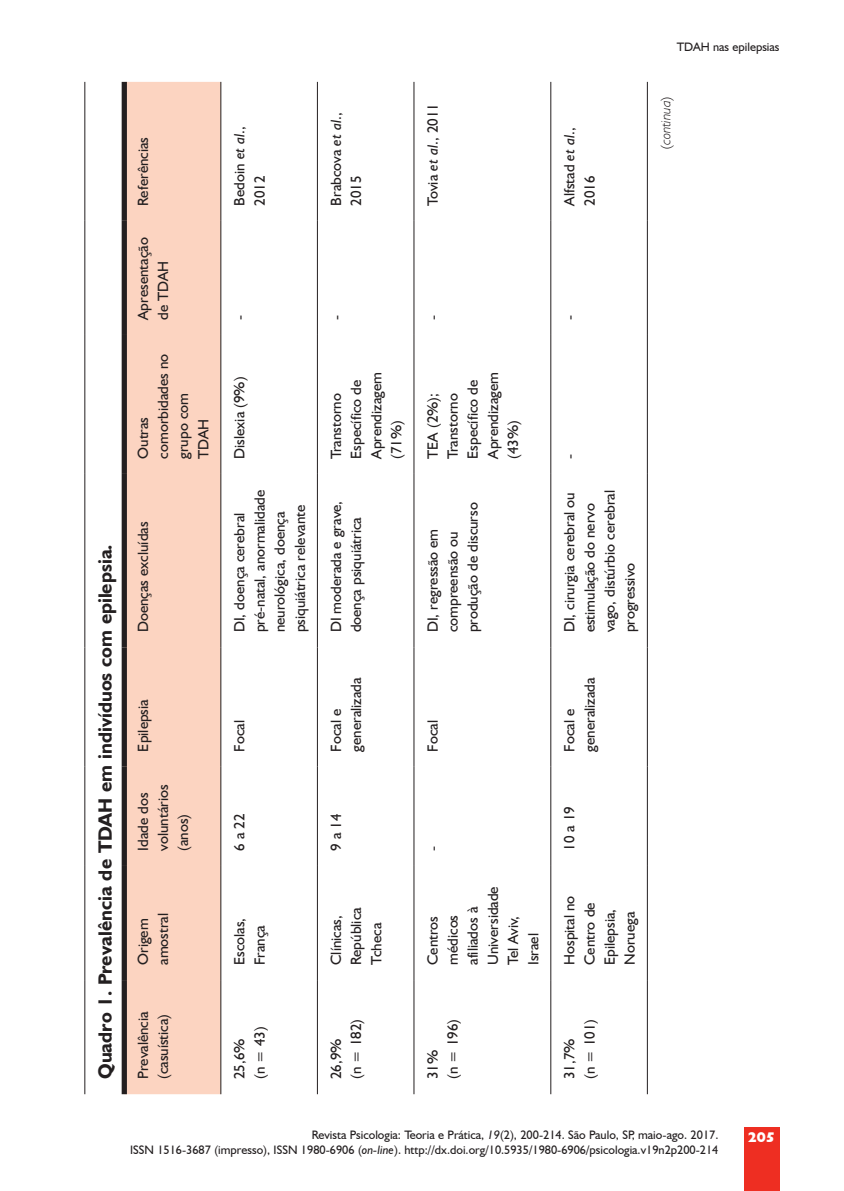
<style>
.page{position:relative;width:844px;height:1191px;background:#fff}
.page>*{position:absolute;margin:0;border:0;box-sizing:border-box;transform-origin:0 0}
.Titulo_Tabela_Quadro{font:700 19.25px "Humanist 521 BT";color:#231f20}
.Miolo_tabela{font:14.88px/20.1px "Humanist 521 BT";color:#231f20}
.continua{font:italic 300 14px "Humanist 521 BT";color:#231f20}
.t1{font:800 14px "Humanist 521 BT";color:#fff}
.t2{font:12.25px "Humanist 521 BT";color:#231f20}
.s1{font-style:italic}
.s2{font-style:normal}
</style>
<div class="page">
<div style="left:743px;top:1127px;width:36px;height:64px;background:#ee2e22"></div>
<div style="left:127px;top:82px;width:93px;height:1012px;background:#fcd4c1"></div>
<hr style="left:84px;top:980px;width:1px;height:114px;background:#231f20">
<hr style="left:84px;top:866px;width:1px;height:114px;background:#231f20">
<hr style="left:84px;top:766px;width:1px;height:100px;background:#231f20">
<hr style="left:84px;top:647px;width:1px;height:119px;background:#231f20">
<hr style="left:84px;top:474px;width:1px;height:173px;background:#231f20">
<hr style="left:84px;top:335px;width:1px;height:139px;background:#231f20">
<hr style="left:84px;top:221px;width:1px;height:114px;background:#231f20">
<hr style="left:84px;top:82px;width:1px;height:139px;background:#231f20">
<hr style="left:220px;top:980px;width:1px;height:114px;background:#231f20">
<hr style="left:220px;top:866px;width:1px;height:114px;background:#231f20">
<hr style="left:220px;top:766px;width:1px;height:100px;background:#231f20">
<hr style="left:220px;top:647px;width:1px;height:119px;background:#231f20">
<hr style="left:220px;top:474px;width:1px;height:173px;background:#231f20">
<hr style="left:220px;top:335px;width:1px;height:139px;background:#231f20">
<hr style="left:220px;top:221px;width:1px;height:114px;background:#231f20">
<hr style="left:220px;top:82px;width:1px;height:139px;background:#231f20">
<hr style="left:317px;top:980px;width:1px;height:114px;background:#231f20">
<hr style="left:317px;top:866px;width:1px;height:114px;background:#231f20">
<hr style="left:317px;top:766px;width:1px;height:100px;background:#231f20">
<hr style="left:317px;top:647px;width:1px;height:119px;background:#231f20">
<hr style="left:317px;top:474px;width:1px;height:173px;background:#231f20">
<hr style="left:317px;top:335px;width:1px;height:139px;background:#231f20">
<hr style="left:317px;top:221px;width:1px;height:114px;background:#231f20">
<hr style="left:317px;top:82px;width:1px;height:139px;background:#231f20">
<hr style="left:413px;top:980px;width:1px;height:114px;background:#231f20">
<hr style="left:413px;top:866px;width:1px;height:114px;background:#231f20">
<hr style="left:413px;top:766px;width:1px;height:100px;background:#231f20">
<hr style="left:413px;top:647px;width:1px;height:119px;background:#231f20">
<hr style="left:413px;top:474px;width:1px;height:173px;background:#231f20">
<hr style="left:413px;top:335px;width:1px;height:139px;background:#231f20">
<hr style="left:413px;top:221px;width:1px;height:114px;background:#231f20">
<hr style="left:413px;top:82px;width:1px;height:139px;background:#231f20">
<hr style="left:550px;top:980px;width:1px;height:114px;background:#231f20">
<hr style="left:550px;top:866px;width:1px;height:114px;background:#231f20">
<hr style="left:550px;top:766px;width:1px;height:100px;background:#231f20">
<hr style="left:550px;top:647px;width:1px;height:119px;background:#231f20">
<hr style="left:550px;top:474px;width:1px;height:173px;background:#231f20">
<hr style="left:550px;top:335px;width:1px;height:139px;background:#231f20">
<hr style="left:550px;top:221px;width:1px;height:114px;background:#231f20">
<hr style="left:550px;top:82px;width:1px;height:139px;background:#231f20">
<div style="left:122px;top:980px;width:5px;height:114px;background:#231f20"></div>
<div style="left:122px;top:866px;width:5px;height:114px;background:#231f20"></div>
<div style="left:122px;top:766px;width:5px;height:100px;background:#231f20"></div>
<div style="left:122px;top:647px;width:5px;height:119px;background:#231f20"></div>
<div style="left:122px;top:474px;width:5px;height:173px;background:#231f20"></div>
<div style="left:122px;top:335px;width:5px;height:139px;background:#231f20"></div>
<div style="left:122px;top:221px;width:5px;height:114px;background:#231f20"></div>
<div style="left:122px;top:82px;width:5px;height:139px;background:#231f20"></div>
<hr style="left:646px;top:980px;width:1px;height:114px;background:#231f20">
<hr style="left:646px;top:866px;width:1px;height:114px;background:#231f20">
<hr style="left:646px;top:766px;width:1px;height:100px;background:#231f20">
<hr style="left:646px;top:647px;width:1px;height:119px;background:#231f20">
<hr style="left:646px;top:474px;width:1px;height:173px;background:#231f20">
<hr style="left:646px;top:335px;width:1px;height:139px;background:#231f20">
<hr style="left:646px;top:221px;width:1px;height:114px;background:#231f20">
<hr style="left:646px;top:82px;width:1px;height:139px;background:#231f20">
<p class="Miolo_tabela" style="left:132px;top:206px;width:70px;rotate:-90deg">Referências</p>
<p class="Miolo_tabela" style="left:132px;top:320px;width:84px;rotate:-90deg">Apresentação de TDAH</p>
<p class="Miolo_tabela" style="left:132px;top:459px;width:106px;rotate:-90deg">Outras comorbidades no grupo com<br>TDAH</p>
<p class="Titulo_Tabela_Quadro" style="left:93px;top:1079px;width:536px;rotate:-90deg">Quadro 1. Prevalência de TDAH em indivíduos com epilepsia.</p>
<p class="Miolo_tabela" style="left:132px;top:632px;width:112px;rotate:-90deg">Doenças excluídas</p>
<p class="Miolo_tabela" style="left:132px;top:751px;width:54px;rotate:-90deg">Epilepsia</p>
<p class="Miolo_tabela" style="left:132px;top:850px;width:68px;rotate:-90deg">Idade dos voluntários (anos)</p>
<p class="Miolo_tabela" style="left:132px;top:965px;width:53px;rotate:-90deg">Origem amostral</p>
<p class="Miolo_tabela" style="left:132px;top:1079px;width:69px;rotate:-90deg">Prevalência (casuística)</p>
<p class="Miolo_tabela" style="left:229px;top:206px;width:81px;rotate:-90deg">Bedoin <span class="s1">et al</span>.,<br>2012</p>
<p class="Miolo_tabela" style="left:325px;top:206px;width:95px;rotate:-90deg">Brabcova <span class="s1">et al</span>.,<br>2015</p>
<p class="Miolo_tabela" style="left:422px;top:206px;width:104px;rotate:-90deg">Tovia <span class="s1">et al</span>., 2011</p>
<p class="Miolo_tabela" style="left:559px;top:206px;width:80px;rotate:-90deg">Alfstad <span class="s1">et al</span>.,<br>2016</p>
<p class="t2" style="left:676px;top:40px;width:104px">TDAH nas epilepsias</p>
<p class="continua" style="left:657px;top:149px;width:53px;rotate:-90deg"><span class="s2">(</span>continua<span class="s2">)</span></p>
<p class="Miolo_tabela" style="left:229px;top:320px;width:7px;rotate:-90deg">-</p>
<p class="Miolo_tabela" style="left:229px;top:459px;width:84px;rotate:-90deg">Dislexia (9%)</p>
<p class="Miolo_tabela" style="left:229px;top:632px;width:144px;rotate:-90deg">DI, doença cerebral pré-natal, anormalidade neurológica, doença psiquiátrica relevante</p>
<p class="Miolo_tabela" style="left:229px;top:751px;width:33px;rotate:-90deg">Focal</p>
<p class="Miolo_tabela" style="left:325px;top:320px;width:7px;rotate:-90deg">-</p>
<p class="Miolo_tabela" style="left:325px;top:459px;width:88px;rotate:-90deg">Transtorno<br>Específico de<br>Aprendizagem (71%)</p>
<p class="Miolo_tabela" style="left:325px;top:632px;width:133px;rotate:-90deg">DI moderada e grave, doença psiquiátrica</p>
<p class="Miolo_tabela" style="left:325px;top:751px;width:76px;rotate:-90deg">Focal e generalizada</p>
<p class="Miolo_tabela" style="left:422px;top:320px;width:7px;rotate:-90deg">-</p>
<p class="Miolo_tabela" style="left:422px;top:459px;width:88px;rotate:-90deg">TEA (2%);<br>Transtorno<br>Específico de<br>Aprendizagem (43%)</p>
<p class="Miolo_tabela" style="left:422px;top:632px;width:132px;rotate:-90deg">DI, regressão em compreensão ou produção de discurso</p>
<p class="Miolo_tabela" style="left:422px;top:751px;width:33px;rotate:-90deg">Focal</p>
<p class="Miolo_tabela" style="left:229px;top:850px;width:39px;rotate:-90deg">6 a 22</p>
<p class="Miolo_tabela" style="left:229px;top:965px;width:49px;rotate:-90deg">Escolas,<br>França</p>
<p class="Miolo_tabela" style="left:229px;top:1079px;width:54px;rotate:-90deg">25,6% (n = 43)</p>
<p class="Miolo_tabela" style="left:325px;top:850px;width:39px;rotate:-90deg">9 a 14</p>
<p class="Miolo_tabela" style="left:325px;top:965px;width:59px;rotate:-90deg">Clínicas,<br>República<br>Tcheca</p>
<p class="Miolo_tabela" style="left:325px;top:1079px;width:61px;rotate:-90deg">26,9%<br>(n = 182)</p>
<p class="Miolo_tabela" style="left:422px;top:850px;width:7px;rotate:-90deg">-</p>
<p class="Miolo_tabela" style="left:422px;top:965px;width:80px;rotate:-90deg">Centros médicos afiliados à<br>Universidade<br>Tel Aviv,<br>Israel</p>
<p class="Miolo_tabela" style="left:422px;top:1079px;width:61px;rotate:-90deg">31%<br>(n = 196)</p>
<p class="Miolo_tabela" style="left:559px;top:320px;width:7px;rotate:-90deg">-</p>
<p class="Miolo_tabela" style="left:559px;top:459px;width:7px;rotate:-90deg">-</p>
<p class="Miolo_tabela" style="left:559px;top:632px;width:144px;rotate:-90deg">DI, cirurgia cerebral ou estimulação do nervo vago, distúrbio cerebral progressivo</p>
<p class="Miolo_tabela" style="left:559px;top:751px;width:76px;rotate:-90deg">Focal e generalizada</p>
<p class="Miolo_tabela" style="left:559px;top:850px;width:46px;rotate:-90deg">10 a 19</p>
<p class="Miolo_tabela" style="left:559px;top:965px;width:71px;rotate:-90deg">Hospital no<br>Centro de<br>Epilepsia,<br>Noruega</p>
<p class="Miolo_tabela" style="left:559px;top:1079px;width:61px;rotate:-90deg">31,7%<br>(n = 101)</p>
<p class="t2" style="left:312px;top:1127px;width:408px">Revista Psicologia: Teoria e Prática, <span class="s1">19</span>(2), 200-214. São Paulo, SP, maio-ago. 2017.</p>
<p class="t1" style="left:747px;top:1128px;width:29px">205</p>
<p class="t2" style="left:130px;top:1142px;width:589px">ISSN 1516-3687 (impresso), ISSN 1980-6906 (<span class="s1">on-line</span>). http://dx.doi.org/10.5935/1980-6906/psicologia.v19n2p200-214</p>
</div>
